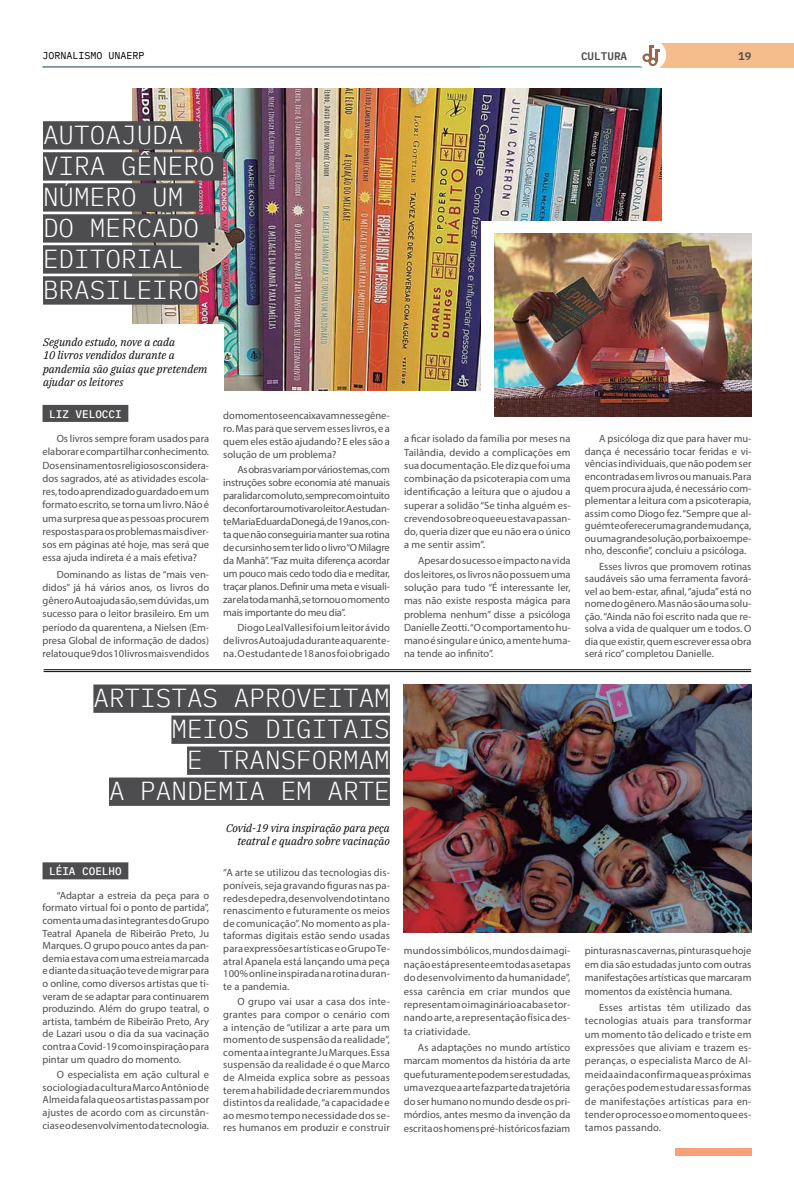
<style>
.page{position:relative;width:794px;height:1191px;background:#fff}
.page>*{position:absolute;margin:0;border:0;box-sizing:border-box;transform-origin:0 0}
.t1{font:300 26px/31px "IBM Plex Mono";color:#fff}
.t2{font:italic 11px/13.2px "IBM Plex Serif";color:#000}
.t3{font:500 11px "IBM Plex Mono";color:#fff}
.t4{font:600 11px "IBM Plex Mono";color:#4d4d4f}
.t5{font:10.5px/12.6px "Myriad Pro";color:#4d4d4f;text-align:justify}
.t6{font:10px "IBM Plex Mono";color:#000}
</style>
<div class="page">
<div style="left:651px;top:43px;width:143px;height:25px;background:#f5bc8c"></div>
<hr style="left:43px;top:66px;width:608px;height:2px;background:#6a929b">
<div style="left:636px;top:40px;width:30px;height:30px;background:#fff;border-radius:50%"></div>
<div style="left:675px;top:1148px;width:76px;height:8px;background:#f8a178"></div>
<svg style="left:642px;top:53px;width:9px;height:9px"></svg>
<div style="left:648px;top:58px;width:9px;height:8px;background:#9c654a;border-radius:50%"></div>
<svg style="left:645px;top:46px;width:14px;height:18px"></svg>
<img style="left:133px;top:88px;width:528px;height:302px">
<div style="left:43px;top:121px;width:156px;height:29px;background:#4d4d4f"></div>
<div style="left:43px;top:152px;width:180px;height:29px;background:#4d4d4f"></div>
<div style="left:43px;top:183px;width:156px;height:29px;background:#4d4d4f"></div>
<div style="left:43px;top:214px;width:172px;height:29px;background:#4d4d4f"></div>
<div style="left:43px;top:245px;width:156px;height:29px;background:#4d4d4f"></div>
<div style="left:43px;top:276px;width:156px;height:29px;background:#4d4d4f"></div>
<div style="left:43px;top:324px;width:181px;height:68px;background:#fff"></div>
<div style="left:43px;top:405px;width:85px;height:17px;background:#4d4d4f"></div>
<div style="left:481px;top:221px;width:270px;height:203px;background:#fff"></div>
<img style="left:494px;top:233px;width:257px;height:183px">
<img style="left:404px;top:684px;width:347px;height:248px">
<div style="left:93px;top:684px;width:297px;height:29px;background:#4d4d4f"></div>
<div style="left:171px;top:715px;width:219px;height:29px;background:#4d4d4f"></div>
<div style="left:187px;top:746px;width:203px;height:29px;background:#4d4d4f"></div>
<div style="left:109px;top:777px;width:281px;height:29px;background:#4d4d4f"></div>
<div style="left:43px;top:862px;width:85px;height:17px;background:#4d4d4f"></div>
<hr style="left:44px;top:669px;width:707px;height:1px;background:#000">
<hr style="left:44px;top:671px;width:707px;height:1px;background:#000">
<p class="t6" style="left:43px;top:48px;width:104px">JORNALISMO UNAERP</p>
<p class="t4" style="left:581px;top:47px;width:48px">CULTURA</p>
<p class="t4" style="left:738px;top:47px;width:15px">19</p>
<h1 class="t1" style="left:43px;top:117px;width:173px">AUTOAJUDA<br>VIRA GÊNERO<br>NÚMERO UM<br>DO MERCADO<br>EDITORIAL<br>BRASILEIRO</h1>
<p class="t2" style="left:43px;top:335px;width:166px">Segundo estudo, nove a cada<br>10 livros vendidos durante a pandemia são guias que pretendem ajudar os leitores</p>
<p class="t3" style="left:49px;top:405px;width:74px">LIZ VELOCCI</p>
<p class="t5" style="left:43px;top:432px;width:168px;line-height:13.3px;text-indent:14px">Os livros sempre foram usados para elaborar e compartilhar conhecimento.<br>Dos ensinamentos religiosos considera&shy;dos sagrados, até as atividades escola&shy;res, todo aprendizado guardado em um formato escrito, se torna um livro. Não é uma surpresa que as pessoas procurem respostas para os problemas mais diver&shy;sos em páginas até hoje, mas será que essa ajuda indireta é a mais efetiva?</p>
<p class="t5" style="left:43px;top:567px;width:168px;line-height:13.3px;text-indent:14px">Dominando as listas de “mais ven&shy;didos” já há vários anos, os livros do gênero Autoajuda são, sem dúvidas, um sucesso para o leitor brasileiro. Em um período da quarentena, a Nielsen (Em&shy;presa Global de informação de dados) relatou que 9 dos 10 livros mais vendidos</p>
<p class="t5" style="left:223px;top:409px;width:168px;line-height:12.9px">do momento se encaixavam nesse gêne&shy;ro. Mas para que servem esses livros, e a quem eles estão ajudando? E eles são a solução de um problema?</p>
<p class="t5" style="left:223px;top:463px;width:168px;line-height:12.9px;text-indent:14px">As obras variam por vários temas, com instruções sobre economia até manuais para lidar com o luto, sempre com o intuito de confortar ou motivar o leitor. A estudan&shy;te Maria Eduarda Donegá, de 19 anos, con&shy;ta que não conseguiria manter sua rotina de cursinho sem ter lido o livro “O Milagre da Manhã”. “Faz muita diferença acordar um pouco mais cedo todo dia e meditar, traçar planos. Definir uma meta e visuali&shy;zar ela toda manhã, se tornou o momento mais importante do meu dia”.</p>
<p class="t5" style="left:223px;top:621px;width:168px;line-height:12.9px;text-indent:14px">Diogo Leal Vallesi foi um leitor ávido de livros Autoajuda durante a quarente&shy;na. O estudante de 18 anos foi obrigado</p>
<h1 class="t1" style="left:93px;top:681px;width:298px;text-align:right">ARTISTAS APROVEITAM<br>MEIOS DIGITAIS<br>E TRANSFORMAM<br>A PANDEMIA EM ARTE</h1>
<p class="t2" style="left:226px;top:820px;width:165px;text-align:right">Covid-19 vira inspiração para peça teatral e quadro sobre vacinação</p>
<p class="t3" style="left:49px;top:862px;width:74px">LÉIA COELHO</p>
<p class="t5" style="left:223px;top:866px;width:168px">“A arte se utilizou das tecnologias dis&shy;poníveis, seja gravando figuras nas pa&shy;redes de pedra, desenvolvendo tinta no renascimento e futuramente os meios de comunicação”. No momento as pla&shy;taformas digitais estão sendo usadas para expressões artísticas e o Grupo Te&shy;atral Apanela está lançando uma peça 100% online inspirada na rotina duran&shy;te a pandemia.</p>
<p class="t5" style="left:223px;top:995px;width:168px;text-indent:14px">O grupo vai usar a casa dos inte&shy;grantes para compor o cenário com a intenção de “utilizar a arte para um momento de suspensão da realidade”, comenta a integrante Ju Marques. Essa suspensão da realidade é o que Marco de Almeida explica sobre as pessoas terem a habilidade de criarem mundos distintos da realidade, “a capacidade e ao mesmo tempo necessidade dos se&shy;res humanos em produzir e construir</p>
<p class="t5" style="left:43px;top:888px;width:168px;text-indent:14px">“Adaptar a estreia da peça para o formato virtual foi o ponto de partida”, comenta uma das integrantes do Grupo Teatral Apanela de Ribeirão Preto, Ju Marques. O grupo pouco antes da pan&shy;demia estava com uma estreia marcada e diante da situação teve de migrar para o online, como diversos artistas que ti&shy;veram de se adaptar para continuarem produzindo. Além do grupo teatral, o artista, também de Ribeirão Preto, Ary de Lazari usou o dia da sua vacinação contra a Covid-19 como inspiração para pintar um quadro do momento.</p>
<p class="t5" style="left:43px;top:1068px;width:168px;text-indent:14px">O especialista em ação cultural e sociologia da cultura Marco Antônio de Almeida fala que os artistas passam por ajustes de acordo com as circunstân&shy;cias e o desenvolvimento da tecnologia.</p>
<p class="t5" style="left:404px;top:432px;width:168px;line-height:13.3px">a ficar isolado da família por meses na Tailândia, devido a complicações em sua documentação. Ele diz que foi uma combinação da psicoterapia com uma identificação a leitura que o ajudou a superar a solidão “Se tinha alguém es&shy;crevendo sobre o que eu estava passan&shy;do, queria dizer que eu não era o único a me sentir assim”.</p>
<p class="t5" style="left:404px;top:554px;width:168px;line-height:13.3px;text-indent:14px">Apesar do sucesso e impacto na vida dos leitores, os livros não possuem uma solução para tudo “É interessante ler, mas não existe resposta mágica para problema nenhum” disse a psicóloga Danielle Zeotti. “O comportamento hu&shy;mano é singular e único, a mente huma&shy;na tende ao infinito”.</p>
<p class="t5" style="left:404px;top:944px;width:168px;line-height:13.4px">mundos simbólicos, mundos da imagi&shy;nação está presente em todas as etapas do desenvolvimento da humanidade”, essa carência em criar mundos que representam o imaginário acaba se tor&shy;nando arte, a representação física des&shy;ta criatividade.</p>
<p class="t5" style="left:404px;top:1040px;width:168px;line-height:13.4px;text-indent:14px">As adaptações no mundo artístico marcam momentos da história da arte que futuramente podem ser estudadas, uma vez que a arte faz parte da trajetória do ser humano no mundo desde os pri&shy;mórdios, antes mesmo da invenção da escrita os homens pré-históricos faziam</p>
<p class="t5" style="left:585px;top:432px;width:168px;text-indent:14px">A psicóloga diz que para haver mu&shy;dança é necessário tocar feridas e vi&shy;vências individuais, que não podem ser encontradas em livros ou manuais. Para quem procura ajuda, é necessário com&shy;plementar a leitura com a psicoterapia, assim como Diogo fez. “Sempre que al&shy;guém te oferecer uma grande mudança, ou uma grande solução, por baixo empe&shy;nho, desconfie”, concluiu a psicóloga.</p>
<p class="t5" style="left:585px;top:560px;width:168px;text-indent:14px">Esses livros que promovem rotinas saudáveis são uma ferramenta favorá&shy;vel ao bem-estar, afinal, “ajuda” está no nome do gênero. Mas não são uma solu&shy;ção. “Ainda não foi escrito nada que re&shy;solva a vida de qualquer um e todos. O dia que existir, quem escrever essa obra será rico” completou Danielle.</p>
<p class="t5" style="left:585px;top:944px;width:168px;line-height:13.4px">pinturas nas cavernas, pinturas que hoje em dia são estudadas junto com outras manifestações artísticas que marcaram momentos da existência humana.</p>
<p class="t5" style="left:585px;top:1000px;width:168px;line-height:13.4px;text-indent:14px">Esses artistas têm utilizado das tecnologias atuais para transformar um momento tão delicado e triste em expressões que aliviam e trazem es&shy;peranças, o especialista Marco de Al&shy;meida ainda confirma que as próximas gerações podem estudar essas formas de manifestações artísticas para en&shy;tender o processo e o momento que es&shy;tamos passando.</p>
</div>
